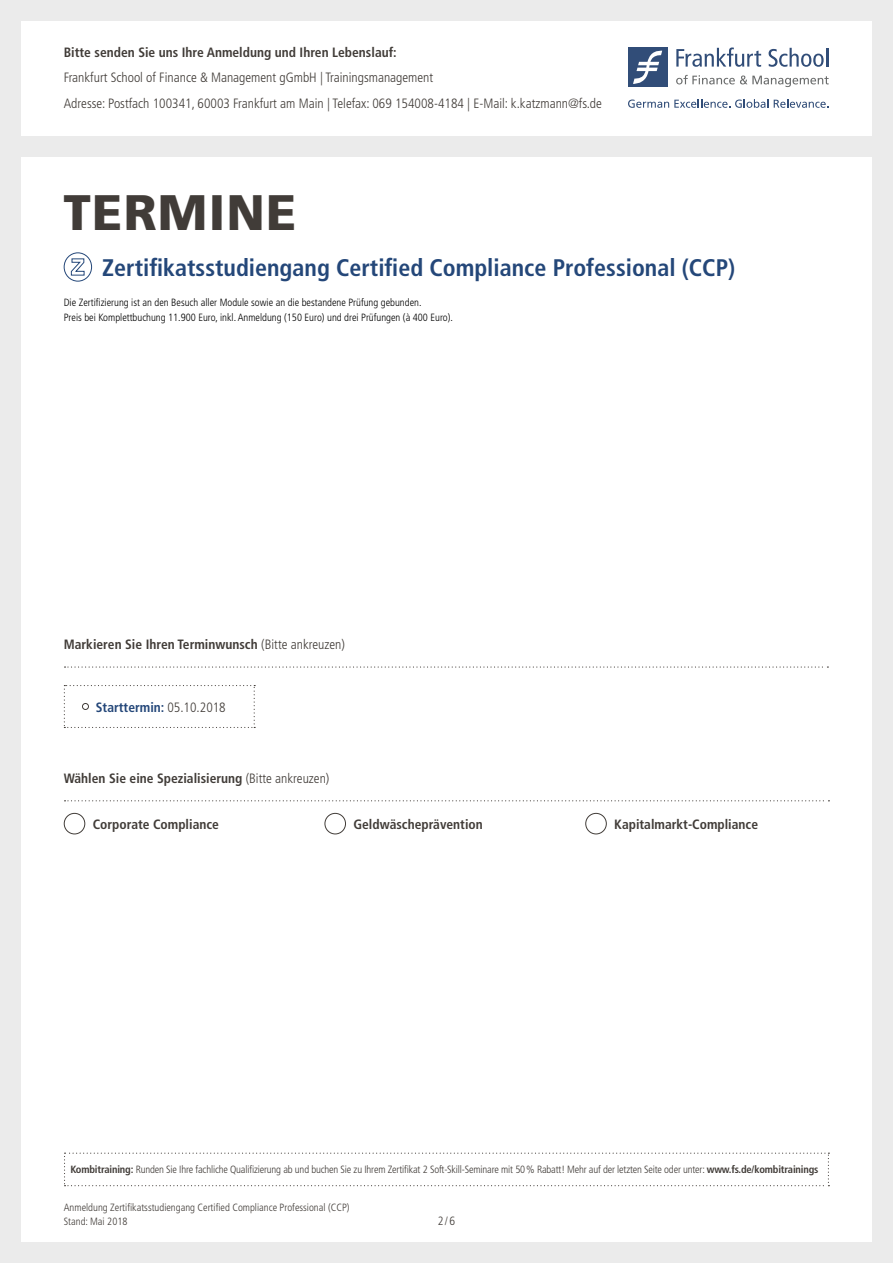
<style>
.page{position:relative;width:893px;height:1263px;background:#ebebeb}
.page>*{position:absolute;margin:0;border:0;box-sizing:border-box;transform-origin:0 0}
.t1{font:900 49.5px "Frutiger LT Arabic 75";letter-spacing:.025em;color:#413c38}
.t2{font:700 condensed 24px "Frutiger LT Std";color:#244779}
.t3{font:700 condensed 13.5px "Frutiger LT Std";color:#413c38}
.t4{font:300 condensed 13.5px/25.5px "Frutiger LT Std";color:#413c38}
.t5{font:700 condensed 13.5px "Frutiger LT Std";color:#244779}
.t6{font:300 condensed 12px "Frutiger LT Std";color:#413c38}
.t7{font:300 condensed 10.5px/13.5px "Frutiger LT Std";letter-spacing:-.015em;color:#413c38}
.t8{font:300 condensed 10.5px/15px "Frutiger LT Std";color:#000}
.s1{font-weight:300}
.s2{font-weight:300;color:#413c38}
.s3{font-weight:700}
</style>
<div class="page">
<div style="left:21px;top:157px;width:851px;height:1085px;background:#fff"></div>
<div style="left:21px;top:21px;width:851px;height:115px;background:#fff"></div>
<div style="left:628px;top:47px;width:39px;height:40px;background:#314d78"></div>
<svg style="left:633px;top:50px;width:29px;height:34px"></svg>
<svg style="left:676px;top:47px;width:85px;height:20px"></svg>
<svg style="left:768px;top:48px;width:60px;height:19px"></svg>
<svg style="left:676px;top:75px;width:153px;height:12px"></svg>
<svg style="left:628px;top:99px;width:200px;height:9px"></svg>
<svg style="left:64px;top:1152px;width:765px;height:34px"></svg>
<svg style="left:63px;top:252px;width:29px;height:30px"></svg>
<svg style="left:65px;top:666px;width:763px;height:2px"></svg>
<svg style="left:64px;top:685px;width:191px;height:43px"></svg>
<div style="left:82px;top:703px;width:7px;height:7px;border:1px solid #413c38;border-radius:50%"></div>
<div style="left:64px;top:813px;width:21px;height:21px;border:1px solid #413c38;border-radius:50%"></div>
<svg style="left:65px;top:800px;width:764px;height:1px"></svg>
<div style="left:325px;top:813px;width:21px;height:21px;border:1px solid #413c38;border-radius:50%"></div>
<div style="left:585px;top:813px;width:22px;height:21px;border:1px solid #413c38;border-radius:50%"></div>
<p class="t3" style="left:64px;top:44px;width:334px">Bitte senden Sie uns Ihre Anmeldung und Ihren Lebenslauf:</p>
<p class="t4" style="left:64px;top:65px;width:540px">Frankfurt School of Finance &amp; Management gGmbH | Trainingsmanagement<br>Adresse: Postfach 100341, 60003 Frankfurt am Main | Telefax: 069 154008-4184 | E-Mail: k.katzmann@fs.de</p>
<h1 class="t1" style="left:63px;top:184px;width:234px">TERMINE</h1>
<h2 class="t2" style="left:102px;top:253px;width:634px">Zertifikatsstudiengang Certified Compliance Professional (CCP)</h2>
<p class="t8" style="left:64px;top:295px;width:391px">Die Zertifizierung ist an den Besuch aller Module sowie an die bestandene Prüfung gebunden.<br>Preis bei Komplettbuchung 11.900 Euro, inkl. Anmeldung (150 Euro) und drei Prüfungen (à 400 Euro).</p>
<p class="t3" style="left:64px;top:637px;width:283px">Markieren Sie Ihren Terminwunsch <span class="s1">(Bitte ankreuzen)</span></p>
<p class="t5" style="left:96px;top:699px;width:131px">Starttermin: <span class="s2">05.10.2018</span></p>
<p class="t3" style="left:64px;top:770px;width:267px">Wählen Sie eine Spezialisierung <span class="s1">(Bitte ankreuzen)</span></p>
<p class="t3" style="left:93px;top:816px;width:128px">Corporate Compliance</p>
<p class="t3" style="left:353px;top:816px;width:131px">Geldwäscheprävention</p>
<p class="t3" style="left:614px;top:816px;width:145px">Kapitalmarkt-Compliance</p>
<p class="t7" style="left:70px;top:1163px;width:749px"><span class="s3">Kombitraining:</span> Runden Sie Ihre fachliche Qualifizierung ab und buchen Sie zu Ihrem Zertifikat 2 Soft-Skill-Seminare mit 50% Rabatt! Mehr auf der letzten Seite oder unter: <span class="s3">www.fs.de/kombitrainings</span></p>
<p class="t7" style="left:64px;top:1201px;width:287px">Anmeldung Zertifikatsstudiengang Certified Compliance Professional (CCP)<br>Stand: Mai 2018</p>
<p class="t6" style="left:438px;top:1214px;width:19px">2/6</p>
</div>
